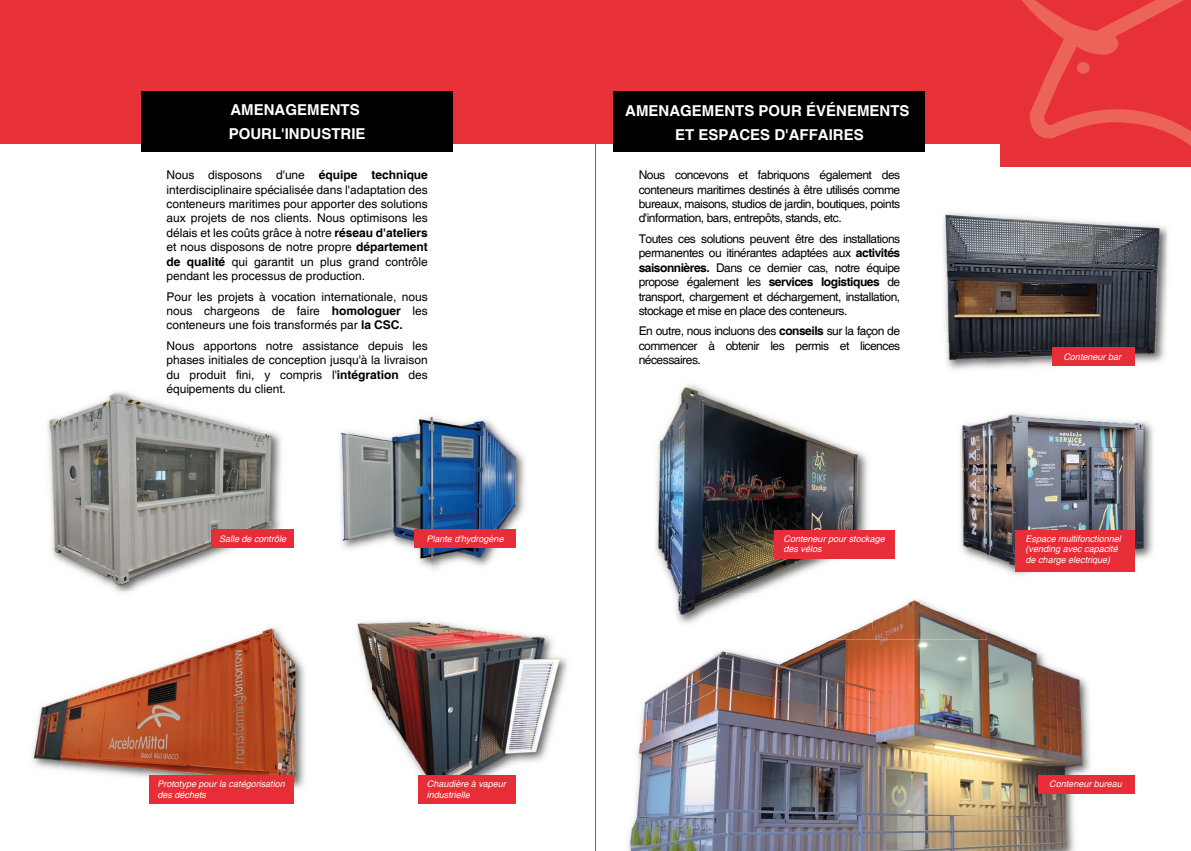
<style>
.page{position:relative;width:1191px;height:851px;background:#fff}
.page>*{position:absolute;margin:0;border:0;box-sizing:border-box;transform-origin:0 0}
.t1{font:700 15px/24px "Helvetica";color:#fff}
.t2{font:12px/14.4px "Helvetica";letter-spacing:-.02em;color:#000;text-align:justify}
.t3{font:italic 9px/10.8px "Helvetica";color:#fff}
.s1{font-weight:700}
</style>
<div class="page">
<img style="left:47px;top:391px;width:240px;height:201px">
<div style="left:0;top:0;width:595px;height:143px;background:#e73037"></div>
<div style="left:141px;top:91px;width:312px;height:61px;background:#000"></div>
<img style="left:32px;top:627px;width:273px;height:162px">
<img style="left:356px;top:620px;width:211px;height:155px">
<div style="left:418px;top:775px;width:98px;height:29px;background:#e62d38"></div>
<div style="left:149px;top:775px;width:145px;height:29px;background:#e62d38"></div>
<img style="left:359px;top:431px;width:166px;height:139px">
<img style="left:292px;top:431px;width:67px;height:118px">
<img style="left:416px;top:416px;width:82px;height:15px">
<div style="left:415px;top:529px;width:101px;height:18px;background:#e62d38"></div>
<div style="left:212px;top:529px;width:82px;height:18px;background:#e62d38"></div>
<img style="left:595px;top:408px;width:1px;height:198px">
<img style="left:595px;top:606px;width:1px;height:33px">
<img style="left:655px;top:385px;width:193px;height:208px">
<img style="left:943px;top:229px;width:225px;height:112px">
<img style="left:927px;top:143px;width:239px;height:96px">
<div style="left:595px;top:0;width:596px;height:143px;background:#e73037"></div>
<div style="left:1000px;top:124px;width:191px;height:43px;background:#e73037"></div>
<svg style="left:1022px;top:0;width:169px;height:146px"></svg>
<div style="left:1076px;top:62px;width:13px;height:12px;background:#ec6357;border-radius:50%"></div>
<img style="left:986px;top:477px;width:167px;height:98px">
<img style="left:848px;top:447px;width:47px;height:112px">
<img style="left:945px;top:341px;width:220px;height:136px">
<img style="left:945px;top:374px;width:41px;height:103px">
<img style="left:945px;top:343px;width:41px;height:31px">
<img style="left:955px;top:407px;width:31px;height:155px">
<img style="left:674px;top:593px;width:80px;height:5px">
<img style="left:1029px;top:647px;width:76px;height:203px">
<img style="left:634px;top:642px;width:191px;height:174px">
<img style="left:825px;top:627px;width:204px;height:189px">
<img style="left:628px;top:816px;width:401px;height:34px">
<img style="left:825px;top:610px;width:161px;height:29px">
<img style="left:675px;top:598px;width:197px;height:31px">
<img style="left:848px;top:598px;width:93px;height:12px">
<div style="left:1052px;top:348px;width:82px;height:18px;background:#e62d38"></div>
<div style="left:1015px;top:529px;width:119px;height:42px;background:#e62d38"></div>
<div style="left:1037px;top:775px;width:97px;height:18px;background:#e62d38"></div>
<div style="left:613px;top:91px;width:312px;height:61px;background:#000"></div>
<div style="left:774px;top:529px;width:120px;height:29px;background:#e62d38"></div>
<p class="t1" style="left:229px;top:99px;width:138px">AMENAGEMENTS<br>POURL'INDUSTRIE</p>
<p class="t2" style="left:166px;top:169px;width:263px">Nous disposons d'une <span class="s1">équipe technique </span>interdisciplinaire spécialisée dans l'adaptation des conteneurs maritimes pour apporter des solutions aux projets de nos clients. Nous optimisons les délais et les coûts grâce à notre <span class="s1">réseau d'ateliers </span>et nous disposons de notre propre <span class="s1">département de qualité</span> qui garantit un plus grand contrôle pendant les processus de production.</p>
<p class="t2" style="left:166px;top:290px;width:263px">Pour les projets à vocation internationale, nous nous chargeons de faire <span class="s1">homologuer</span> les conteneurs une fois transformés par <span class="s1">la CSC.</span></p>
<p class="t2" style="left:166px;top:339px;width:263px">Nous apportons notre assistance depuis les phases initiales de conception jusqu'à la livraison du produit fini, y compris l'<span class="s1">intégration</span> des équipements du client.</p>
<p class="t1" style="left:625px;top:100px;width:286px;text-align:center">AMENAGEMENTS POUR ÉVÉNEMENTS<br>ET ESPACES D'AFFAIRES</p>
<p class="t2" style="left:638px;top:169px;width:263px">Nous concevons et fabriquons également des conteneurs maritimes destinés à être utilisés comme bureaux, maisons, studios de jardin, boutiques, points d'information, bars, entrepôts, stands, etc.</p>
<p class="t2" style="left:638px;top:233px;width:263px">Toutes ces solutions peuvent être des installations permanentes ou itinérantes adaptées aux <span class="s1">activités saisonnières.</span> Dans ce dernier cas, notre équipe propose également les <span class="s1">services logistiques</span> de transport, chargement et déchargement, installation, stockage et mise en place des conteneurs.</p>
<p class="t2" style="left:638px;top:325px;width:263px">En outre, nous incluons des <span class="s1">conseils</span> sur la façon de commencer à obtenir les permis et licences nécessaires.</p>
<p class="t3" style="left:1063px;top:352px;width:59px">Conteneur bar</p>
<p class="t3" style="left:219px;top:533px;width:69px">Salle de contrôle</p>
<p class="t3" style="left:426px;top:533px;width:79px">Plante d'hydrogène</p>
<p class="t3" style="left:783px;top:533px;width:103px">Conteneur pour stockage des vélos</p>
<p class="t3" style="left:1025px;top:533px;width:97px">Espace multifonctionnel (vending avec capacité de charge electrique)</p>
<p class="t3" style="left:157px;top:779px;width:129px">Prototype pour la catégorisation des déchets</p>
<p class="t3" style="left:427px;top:779px;width:81px">Chaudière à vapeur industrielle</p>
<p class="t3" style="left:1049px;top:779px;width:74px">Conteneur bureau</p>
</div>
